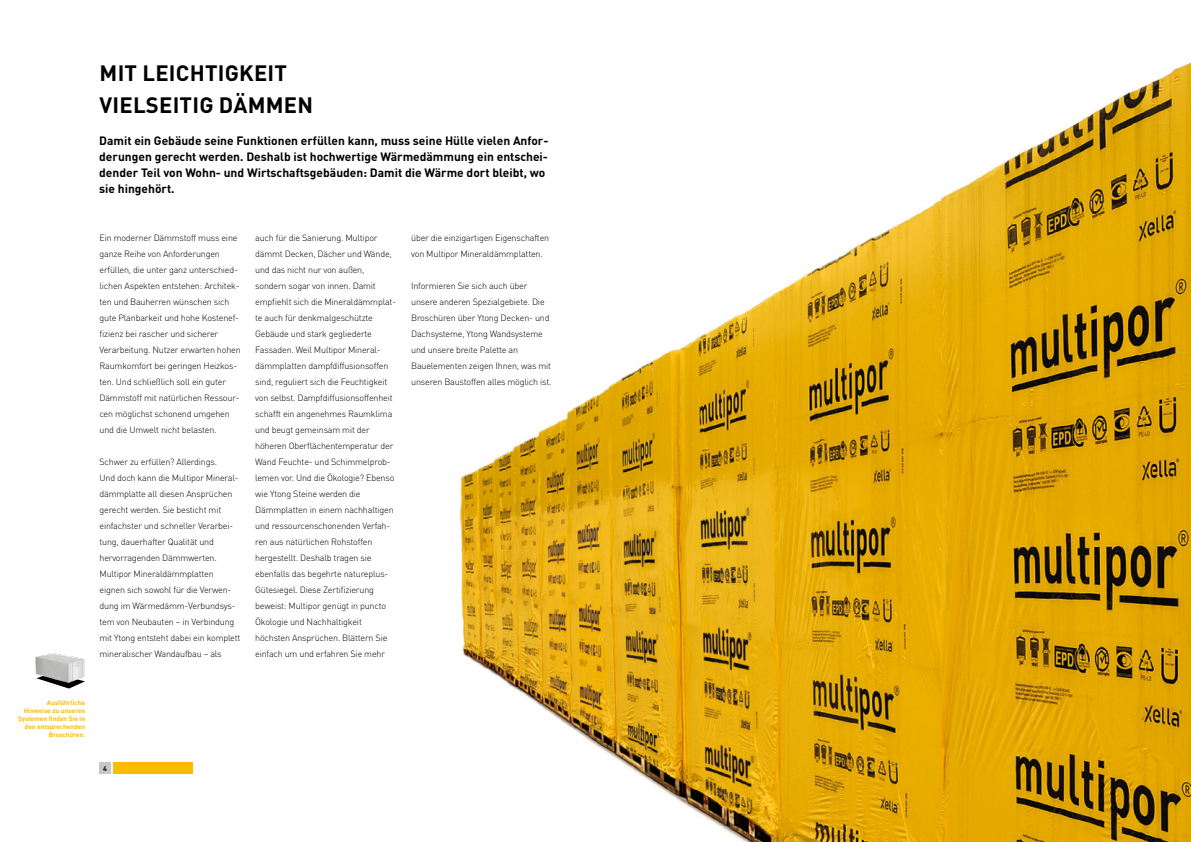
<style>
.page{position:relative;width:1191px;height:842px;background:#fff}
.page>*{position:absolute;margin:0;border:0;box-sizing:border-box;transform-origin:0 0}
.t1{font:700 22px/32px "DIN Pro";letter-spacing:.01em;color:#000}
.t2{font:700 12px/16px "DIN Pro";color:#000}
.t3{font:300 9px/16px "DIN Pro";letter-spacing:-.02em;color:#000}
.t4{font:700 7px "DIN Pro";color:#000}
.t5{font:700 6.5px/8px "DIN Pro";color:#fabb00;text-align:right}
</style>
<div class="page">
<div style="left:99px;top:763px;width:12px;height:11px;background:#c6c7c8"></div>
<div style="left:113px;top:763px;width:80px;height:11px;background:#fabb00"></div>
<img style="left:460px;top:62px;width:731px;height:780px">
<svg style="left:48px;top:682px;width:36px;height:6px"></svg>
<img style="left:36px;top:653px;width:49px;height:29px">
<h1 class="t1" style="left:100px;top:54px;width:189px">Mit Leichtigkeit<br>VIE LSEITIG</h1>
<h1 class="t1" style="left:219px;top:86px;width:79px">DÄMMEN</h1>
<p class="t2" style="left:99px;top:131px;width:451px">Damit ein Gebäude seine Funktionen erfüllen kann, muss seine H ülle vielen Anfor&shy;derungen gerecht werden. Deshalb ist hochwertige Wärmedämmung ein entschei&shy;dender Teil von Wohn- und Wirtschaftsgebäuden: Damit die Wärme dort bleibt, wo sie hingehört.</p>
<p class="t3" style="left:99px;top:229px;width:143px">Ein moderner Dämmstoff muss eine ganze Reihe von Anforderungen erfüllen, die unter ganz unterschied&shy;lichen Aspekten entstehen: Architek&shy;ten und Bauherren wünschen sich gute Planbarkeit und hohe Kostenef&shy;fizienz bei rascher und sicherer Verarbeitung. Nutzer erwarten hohen Raumkomfort bei geringen Heizkos&shy;ten. Und schließlich soll ein guter Dämmstoff mit natürlichen Ressour&shy;cen möglichst schonend umgehen und die Umwelt nicht belasten.</p>
<p class="t3" style="left:99px;top:453px;width:142px">Schwer zu erfüllen? Allerdings.<br>Und doch kann die Multipor Mineral&shy;dämmplatte all diesen Ansprüchen gerecht werden. Sie besticht mit einfachster und schneller Verarbei&shy;tung, dauerhafter Qualität und hervorragenden Dämmwerten.<br>Multipor Mineraldämmplatten eignen sich sowohl für die Verwen&shy;dung im Wärmedämm-Verbundsys&shy;tem von Neubauten – in Verbindung mit Ytong entsteht dabei ein komplett mineralischer Wandaufbau – als</p>
<p class="t3" style="left:255px;top:229px;width:142px">auch für die Sanierung. Multipor dämmt Decken, Dächer und Wände, und das nicht nur von außen, sondern sogar von innen. Damit empfiehlt sich die Mineraldämmplat&shy;te auch für denkmalgeschützte Gebäude und stark gegliederte Fassaden. Weil Multipor Mineral&shy;dämmplatten dampfdiffusionsoffen sind, reguliert sich die Feuchtigkeit von selbst. Dampfdiffusionsoffenheit schafft ein angenehmes Raumklima und beugt gemeinsam mit der höheren Oberflächentemperatur der Wand Feuchte- und Schimmelprob&shy;lemen vor. Und die Ökologie? Ebenso wie Ytong Steine werden die Dämmplatten in einem nachhaltigen und ressourcenschonenden Verfah&shy;ren aus natürlichen Rohstoffen hergestellt. Deshalb tragen sie ebenfalls das begehrte natureplus-Gütesiegel. Diese Zertifizierung beweist: Multipor genügt in puncto Ökologie und Nachhaltigkeit höchsten Ansprüchen. Blättern Sie einfach um und erfahren Sie mehr</p>
<p class="t3" style="left:411px;top:229px;width:140px">über die einzigartigen Eigenschaften von Multipor Mineraldämmplatten.</p>
<p class="t3" style="left:411px;top:278px;width:142px">Informieren Sie sich auch über unsere anderen Spezialgebiete. Die Broschüren über Ytong Decken- und Dachsysteme, Ytong Wandsysteme und unsere breite Palette an Bauelementen zeigen Ihnen, was mit unseren Baustoffen alles möglich ist.</p>
<p class="t5" style="left:18px;top:698px;width:68px">Ausführliche<br>H inweise zu unseren<br>Systemen finden Sie in den entsprechenden<br>Broschüren.</p>
<p class="t4" style="left:103px;top:762px;width:5px">4</p>
</div>
